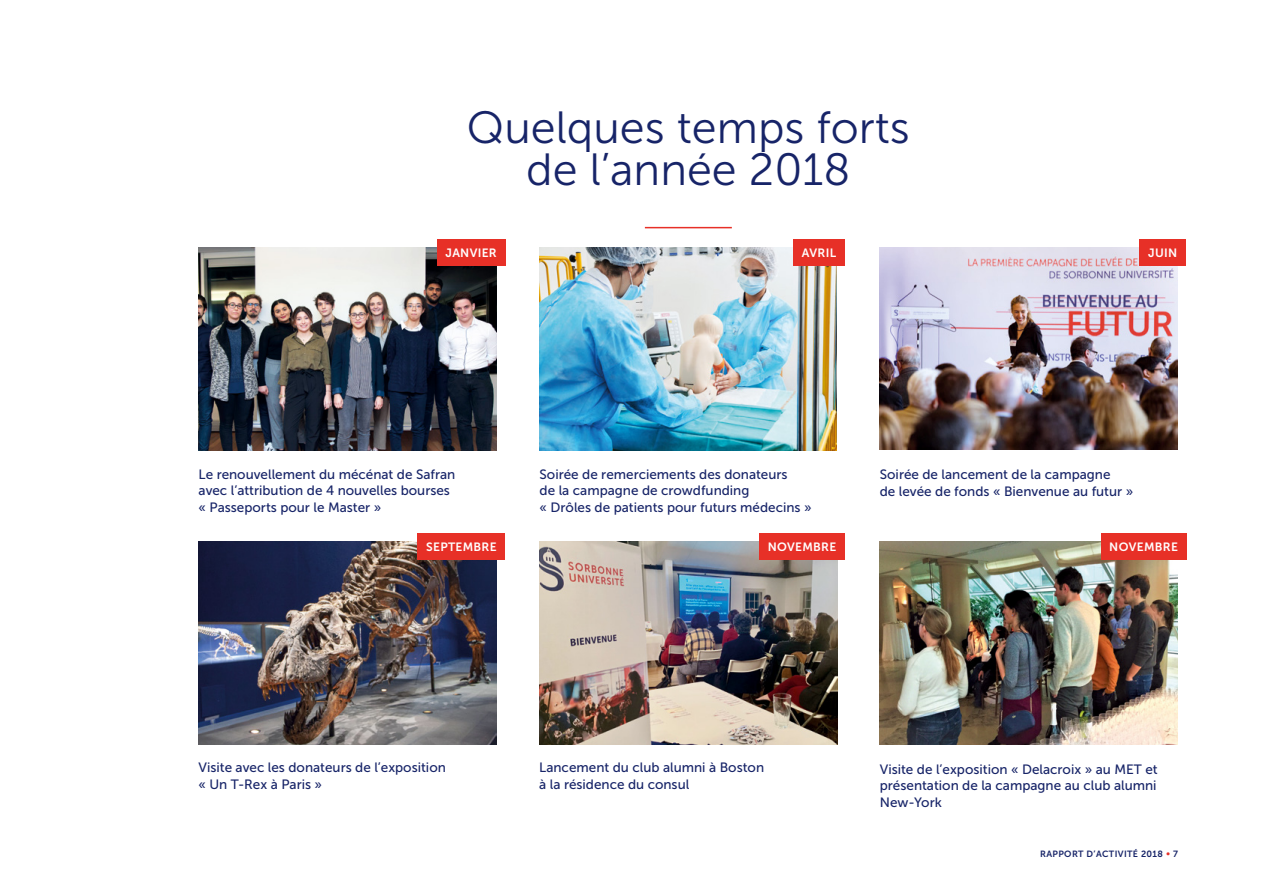
<style>
.page{position:relative;width:1263px;height:893px;background:#fff}
.page>*{position:absolute;margin:0;border:0;box-sizing:border-box;transform-origin:0 0}
.t1{font:45px/42px "Museo Sans 300";color:#172468;text-align:center}
.t2{font:13.5px/16.5px "Museo Sans 500";color:#172468}
.t3{font:12px "Museo Sans 700";letter-spacing:.025em;color:#fff}
.t4{font:9px "Museo Sans 700";letter-spacing:.04em;color:#172468}
.s1{color:#e73027}
</style>
<div class="page">
<img style="left:539px;top:248px;width:297px;height:202px">
<img style="left:199px;top:248px;width:298px;height:202px">
<img style="left:880px;top:248px;width:298px;height:201px">
<img style="left:539px;top:542px;width:298px;height:202px">
<img style="left:199px;top:542px;width:298px;height:202px">
<img style="left:880px;top:542px;width:298px;height:202px">
<div style="left:1140px;top:239px;width:46px;height:26px;background:#e73027"></div>
<div style="left:418px;top:533px;width:87px;height:26px;background:#e73027"></div>
<div style="left:759px;top:533px;width:86px;height:26px;background:#e73027"></div>
<div style="left:1101px;top:533px;width:85px;height:26px;background:#e73027"></div>
<div style="left:793px;top:239px;width:52px;height:26px;background:#e73027"></div>
<div style="left:437px;top:239px;width:68px;height:26px;background:#e73027"></div>
<hr style="left:645px;top:227px;width:87px;height:1px;background:#e73027">
<h1 class="t1" style="left:467px;top:106px;width:444px">Quelques temps forts de l’année 2018</h1>
<p class="t3" style="left:446px;top:246px;width:53px">JANVIER</p>
<p class="t3" style="left:802px;top:246px;width:36px">AVRIL</p>
<p class="t3" style="left:1148px;top:246px;width:31px">JUIN</p>
<p class="t2" style="left:199px;top:466px;width:258px">Le renouvellement du mécénat de Safran avec l’attribution de 4 nouvelles bourses « Passeports pour le Master »</p>
<p class="t2" style="left:540px;top:466px;width:274px">Soirée de remerciements des donateurs<br>de la campagne de crowdfunding<br>« Drôles de patients pour futurs médecins »</p>
<p class="t2" style="left:880px;top:466px;width:255px">Soirée de lancement de la campagne<br>de levée de fonds « Bienvenue au futur »</p>
<p class="t3" style="left:426px;top:540px;width:72px">SEPTEMBRE</p>
<p class="t3" style="left:768px;top:540px;width:70px">NOVEMBRE</p>
<p class="t3" style="left:1109px;top:540px;width:70px">NOVEMBRE</p>
<p class="t2" style="left:199px;top:759px;width:249px">Visite avec les donateurs de l’exposition « Un T-Rex à Paris »</p>
<p class="t2" style="left:539px;top:759px;width:226px">Lancement du club alumni à Boston à la résidence du consul</p>
<p class="t2" style="left:880px;top:761px;width:279px;text-align:justify">Visite de l’exposition « Delacroix » au MET et présentation de la campagne au club alumni New-York</p>
<p class="t4" style="left:1040px;top:849px;width:139px">RAPPORT D’ACTIVITÉ 2018 <span class="s1">•</span> 7</p>
</div>
